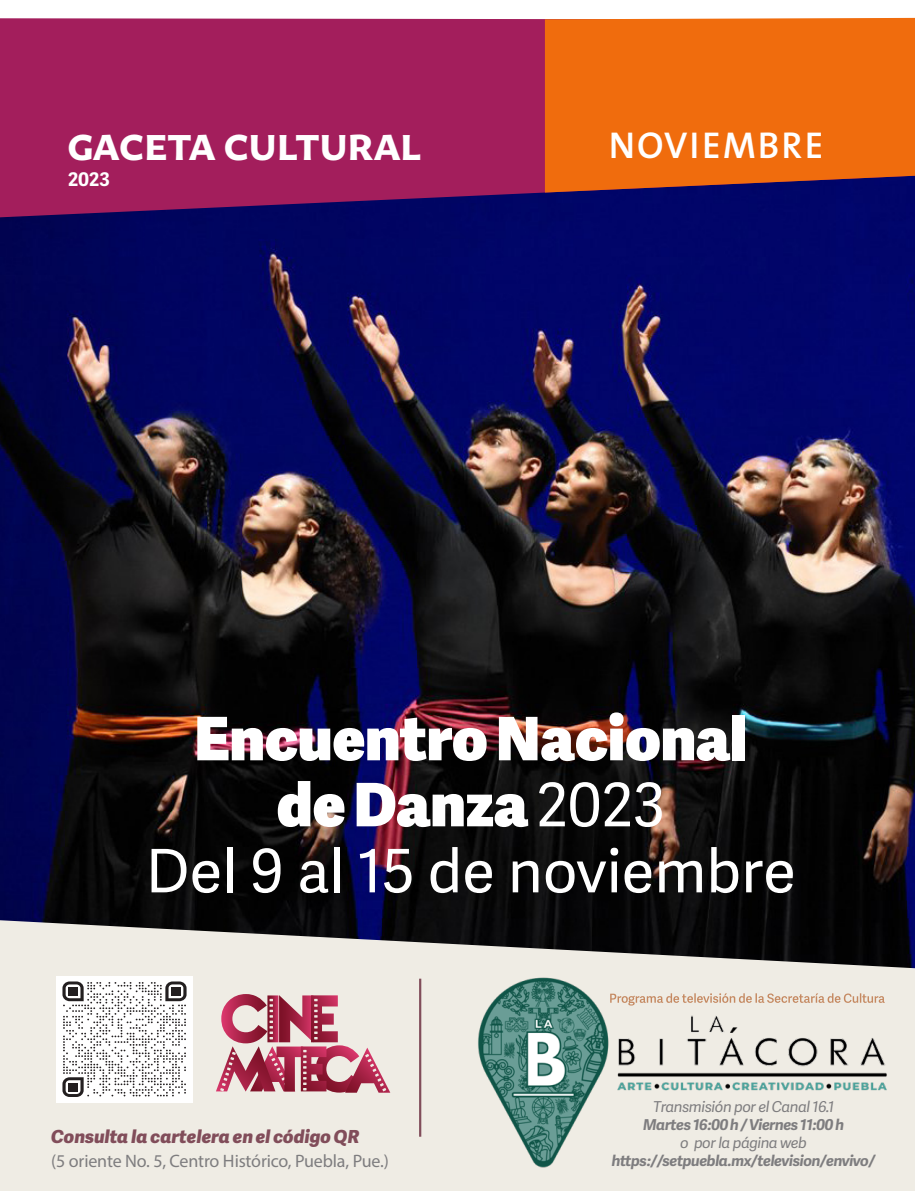
<style>
.page{position:relative;width:915px;height:1191px;background:#fff}
.page>*{position:absolute;margin:0;border:0;box-sizing:border-box;transform-origin:0 0}
.t1{font:800 60px "Adelle Sans";color:#fff}
.t2{font:60px "Adelle Sans";color:#fff}
.t3{font:600 37.5px "The Mix";letter-spacing:.05em;color:#fff}
.TITULOS_1{font:900 35.7px "Heroica";color:#fff}
.t4{font:700 18.9px "Adelle Sans";color:#fff}
.t5{font:18px "Myriad Pro";letter-spacing:-.01em;color:#7e7d7f}
.t6{font:italic 800 18px "Adelle Sans";color:#814d5a}
.SUBS_T2{font:italic 15px/18px "Adelle Sans";letter-spacing:-.03em;color:#7e7d7f;text-align:center}
.SUBS_T2-2{font:italic 700 15px "Adelle Sans";letter-spacing:-.03em;color:#7e7d7f}
.s1{font-weight:400}
.s2{font-weight:700}
</style>
<div class="page">
<img style="left:0;top:217px;width:914px;height:703px">
<svg style="left:0;top:920px;width:914px;height:271px;background:#c5c3bd"></svg>
<img style="left:470px;top:969px;width:428px;height:206px">
<svg style="left:0;top:18px;width:914px;height:199px;background:#8d1b5d"></svg>
<div style="left:544px;top:18px;width:370px;height:174px;background:#f06c0d"></div>
<hr style="left:419px;top:978px;width:2px;height:158px;background:#814d5a">
<svg style="left:610px;top:993px;width:274px;height:12px;background:#e3d1c0"></svg>
<svg style="left:216px;top:994px;width:174px;height:98px;background:#ca8a96"></svg>
<div style="left:56px;top:976px;width:136px;height:126px;background:#fff"></div>
<svg style="left:62px;top:981px;width:124px;height:116px"></svg>
<div style="left:68px;top:987px;width:10px;height:8px;background:#231f20"></div>
<div style="left:171px;top:987px;width:9px;height:8px;background:#231f20"></div>
<div style="left:68px;top:1083px;width:10px;height:8px;background:#231f20"></div>
<p class="TITULOS_1" style="left:67px;top:124px;width:356px">GACETA CULTURAL</p>
<p class="t4" style="left:68px;top:166px;width:43px">2023</p>
<p class="t3" style="left:608px;top:114px;width:216px">NOVIEMBRE</p>
<p class="t1" style="left:194px;top:694px;width:554px">Encuentro Nacional</p>
<p class="t1" style="left:276px;top:760px;width:390px">de Danza <span class="s1">2023</span></p>
<p class="t2" style="left:146px;top:828px;width:651px">Del 9 al 15 de noviembre</p>
<p class="t6" style="left:51px;top:1123px;width:309px">Consulta la cartelera en el código QR</p>
<p class="t5" style="left:51px;top:1149px;width:339px">(5 oriente No. 5, Centro Histórico, Puebla, Pue.)</p>
<p class="SUBS_T2" style="left:643px;top:1097px;width:202px">Transmisión por el Canal 16.1<br><span class="s2">Martes 16:00 h / Viernes 11:00 h </span>o por la página web</p>
<p class="SUBS_T2-2" style="left:611px;top:1149px;width:265px">https://setpuebla.mx/television/envivo/</p>
</div>
